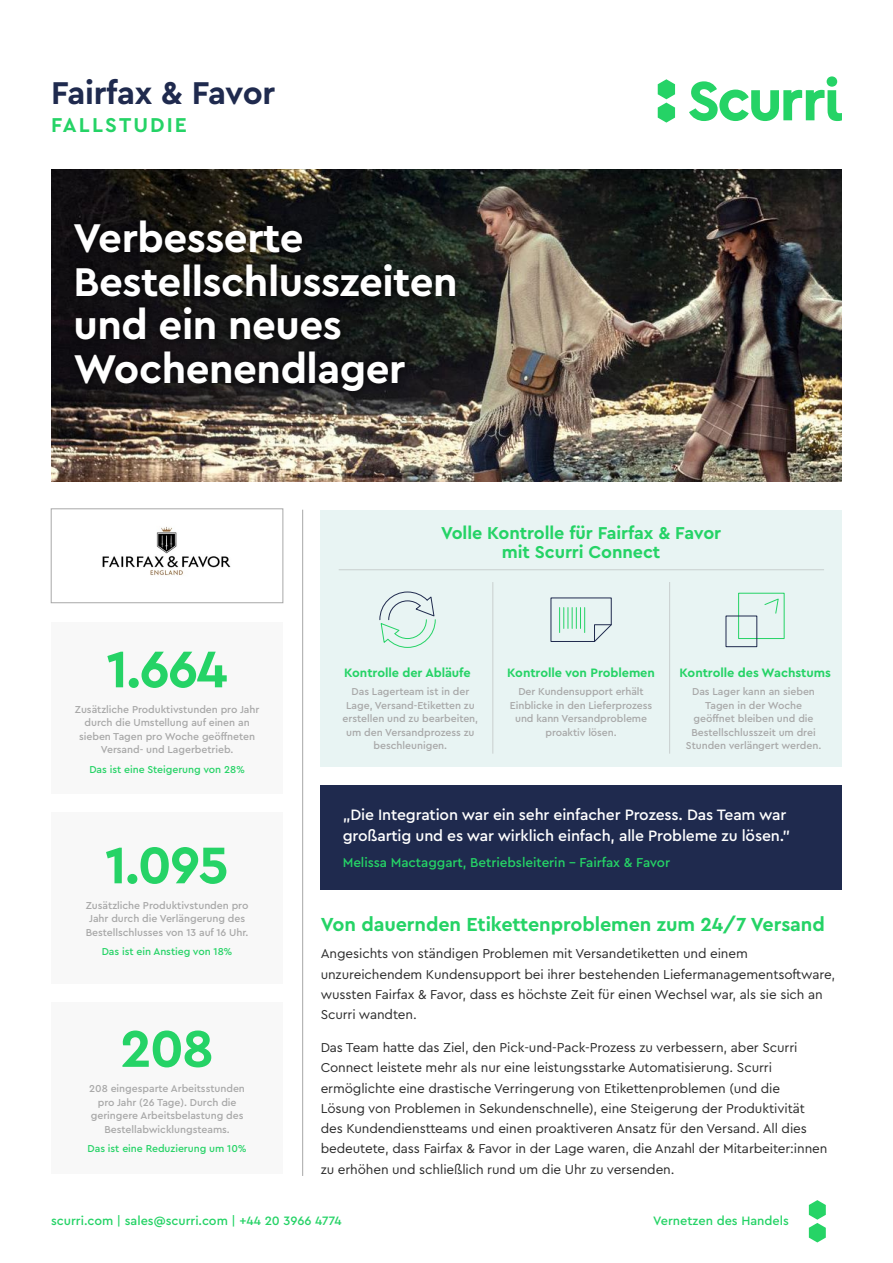
<style>
.page{position:relative;width:893px;height:1263px;background:#fff}
.page>*{position:absolute;margin:0;border:0;box-sizing:border-box;transform-origin:0 0}
.t1{font:700 54px "Cera Pro";letter-spacing:-.035em;color:#25d366}
.t2{font:700 42px/43.5px "Cera Pro";letter-spacing:-.01em;color:#fff}
.t3{font:700 33px "Cera Pro";letter-spacing:-.01em;color:#1f2a4e}
.t4{font:700 21px "Cera Pro";letter-spacing:.1em;color:#25d366}
.t5{font:700 19.8px "Cera Pro";letter-spacing:-.005em;color:#25d366}
.t6{font:700 18px/19.5px "Cera Pro";letter-spacing:-.005em;color:#25d366;text-align:center}
.t7{font:500 15.75px/21px "Cera Pro";letter-spacing:-.01em;color:#fff}
.t8{font:13.5px/20.2px "Cera Pro";letter-spacing:-.01em;color:#2a2a2a}
.t9{font:500 13.5px "Cera Pro";letter-spacing:-.005em;color:#25d366}
.t10{font:700 12.75px "Cera Pro";letter-spacing:-.005em;color:#25d366}
.t11{font:500 12.75px "Cera Pro";color:#25d366}
.t12{font:500 10.5px/13.5px "Cera Pro";letter-spacing:-.005em;color:#a8a8a8;text-align:center}
.t13{font:500 10.5px "Cera Pro";letter-spacing:-.005em;color:#25d366}
</style>
<div class="page">
<div style="left:321px;top:510px;width:521px;height:256px;background:#e3f2f0"></div>
<hr style="left:339px;top:569px;width:485px;height:1px;background:#a8a8a8">
<div style="left:51px;top:1002px;width:232px;height:172px;background:#f8f8f8"></div>
<div style="left:51px;top:812px;width:232px;height:172px;background:#f8f8f8"></div>
<div style="left:51px;top:623px;width:232px;height:171px;background:#f8f8f8"></div>
<img style="left:51px;top:169px;width:790px;height:312px">
<svg style="left:658px;top:79px;width:17px;height:44px"></svg>
<svg style="left:689px;top:76px;width:153px;height:45px"></svg>
<div style="left:67px;top:213px;width:396px;height:186px;background:#000;opacity:.75"></div>
<img style="left:102px;top:527px;width:129px;height:49px">
<svg style="left:809px;top:1200px;width:17px;height:42px"></svg>
<hr style="left:302px;top:510px;width:1px;height:666px;background:#a8a8a8">
<div style="left:51px;top:509px;width:232px;height:94px;border:1px solid #a8a8a8"></div>
<svg style="left:379px;top:591px;width:57px;height:57px"></svg>
<svg style="left:550px;top:597px;width:62px;height:45px"></svg>
<hr style="left:493px;top:582px;width:1px;height:172px;background:#a8a8a8">
<hr style="left:669px;top:582px;width:1px;height:172px;background:#a8a8a8">
<div style="left:321px;top:785px;width:521px;height:104px;background:#1f2a4e"></div>
<svg style="left:764px;top:598px;width:15px;height:16px"></svg>
<div style="left:738px;top:593px;width:47px;height:46px;border:1px solid #25d366"></div>
<h3 class="t3" style="left:51px;top:71px;width:226px">Fairfax &amp; Favor</h3>
<h3 class="t4" style="left:51px;top:111px;width:137px">FALLSTUDIE</h3>
<h2 class="t2" style="left:74px;top:215px;width:386px">Verbesserte<br>Bestellschlusszeiten und ein neues<br>Wochenendlager</h2>
<h1 class="t1" style="left:106px;top:633px;width:123px">1.664</h1>
<p class="t12" style="left:75px;top:702px;width:186px">Zusätzliche Produktivstunden pro Jahr durch die Umstellung auf einen an sieben Tagen pro Woche geöffneten Versand- und Lagerbetrieb.</p>
<p class="t13" style="left:89px;top:762px;width:157px">Das ist eine Steigerung von 28%</p>
<h1 class="t1" style="left:105px;top:829px;width:125px">1.095</h1>
<p class="t12" style="left:86px;top:898px;width:164px">Zusätzliche Produktivstunden pro<br>Jahr durch die Verlängerung des<br>Bestellschlusses von 13 auf 16 Uhr.</p>
<p class="t13" style="left:102px;top:945px;width:132px">Das ist ein Anstieg von 18%</p>
<h1 class="t1" style="left:120px;top:1013px;width:95px">208</h1>
<p class="t12" style="left:89px;top:1081px;width:157px">208 eingesparte Arbeitsstunden pro Jahr (26 Tage). Durch die geringere Arbeitsbelastung des<br>Bestellabwicklungsteams.</p>
<p class="t13" style="left:88px;top:1142px;width:161px">Das ist eine Reduzierung um 10%</p>
<h3 class="t6" style="left:441px;top:522px;width:282px">Volle Kontrolle für Fairfax &amp; Favor mit Scurri Connect</h3>
<p class="t10" style="left:344px;top:664px;width:128px">Kontrolle der Abläufe</p>
<p class="t10" style="left:507px;top:664px;width:149px">Kontrolle von Problemen</p>
<p class="t10" style="left:680px;top:664px;width:153px">Kontrolle des Wachstums</p>
<p class="t12" style="left:343px;top:684px;width:137px">Das Lagerteam ist in der<br>Lage, Versand-Etiketten zu erstellen und zu bearbeiten, um den Versandprozess zu beschleunigen.</p>
<p class="t12" style="left:510px;top:684px;width:144px">Der Kundensupport erhält<br>Einblicke in den Lieferprozess und kann Versandprobleme proaktiv lösen.</p>
<p class="t12" style="left:686px;top:684px;width:137px">Das Lager kann an sieben<br>Tagen in der Woche geöffnet bleiben und die<br>Bestellschlusszeit um drei<br>Stunden verlängert werden.</p>
<p class="t7" style="left:343px;top:803px;width:449px">„Die Integration war ein sehr einfacher Prozess. Das Team war großartig und es war wirklich einfach, alle Probleme zu lösen.”</p>
<p class="t9" style="left:343px;top:853px;width:329px">Melissa Mactaggart, Betriebsleiterin – Fairfax &amp; Favor</p>
<h3 class="t5" style="left:321px;top:911px;width:506px">Von dauernden Etikettenproblemen zum 24/7 Versand</h3>
<p class="t8" style="left:321px;top:943px;width:516px">Angesichts von ständigen Problemen mit Versandetiketten und einem unzureichendem Kundensupport bei ihrer bestehenden Liefermanagementsoftware, wussten Fairfax &amp; Favor, dass es höchste Zeit für einen Wechsel war, als sie sich an Scurri wandten.</p>
<p class="t8" style="left:321px;top:1037px;width:508px">Das Team hatte das Ziel, den Pick-und-Pack-Prozess zu verbessern, aber Scurri Connect leistete mehr als nur eine leistungsstarke Automatisierung. Scurri ermöglichte eine drastische Verringerung von Etikettenproblemen (und die Lösung von Problemen in Sekundenschnelle), eine Steigerung der Produktivität des Kundendienstteams und einen proaktiveren Ansatz für den Versand. All dies bedeutete, dass Fairfax &amp; Favor in der Lage waren, die Anzahl der Mitarbeiter:innen zu erhöhen und schließlich rund um die Uhr zu versenden.</p>
<p class="t11" style="left:51px;top:1212px;width:292px">scurri.com | sales@scurri.com | +44 20 3966 4774</p>
<p class="t11" style="left:653px;top:1212px;width:137px">Vernetzen des Handels</p>
</div>
